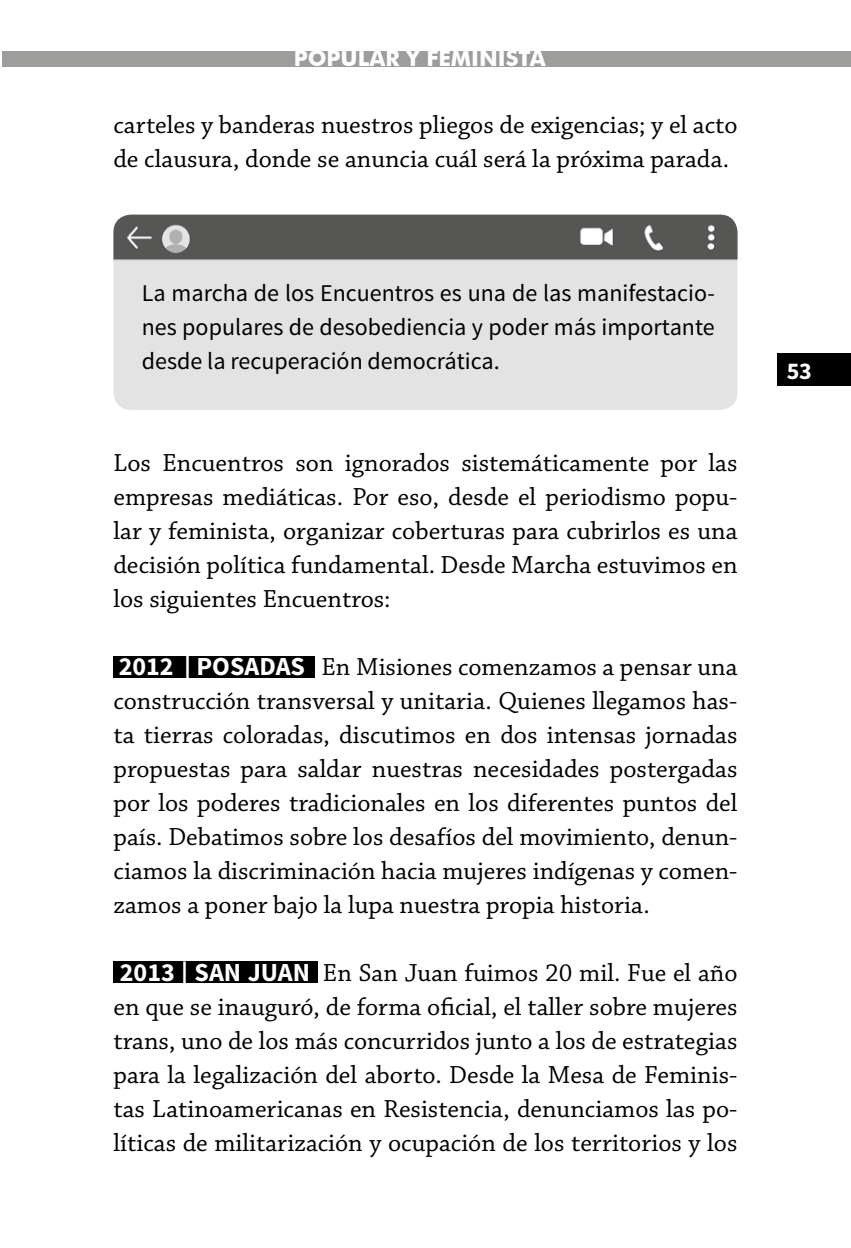
<style>
.page{position:relative;width:851px;height:1248px;background:#fff}
.page>*{position:absolute;margin:0;border:0;box-sizing:border-box;transform-origin:0 0}
.t1{font:26px/34px "Chaparral Pro";color:#000;text-align:justify}
.t2{font:24px/34px "Source Sans Pro";color:#000;text-align:justify}
.t3{font:700 24px "Source Sans Pro";color:#fff}
.t4{font:700 22px "Futura BT";color:#fff}
.s1{font-family:"Source Sans Pro";font-weight:700;color:#fff}
</style>
<div class="page">
<div style="left:2px;top:51px;width:848px;height:15px;background:#9d9d9c"></div>
<div style="left:777px;top:353px;width:73px;height:33px;background:#000"></div>
<div style="left:113px;top:961px;width:205px;height:21px;background:#000"></div>
<div style="left:113px;top:656px;width:201px;height:21px;background:#000"></div>
<div style="left:113px;top:214px;width:624px;height:196px;background:#e3e3e3;border-radius:18px"></div>
<img style="left:113px;top:214px;width:624px;height:64px">
<p class="t4" style="left:294px;top:45px;width:253px">POPULAR Y FEMINISTA</p>
<p class="t1" style="left:113px;top:108px;width:625px">carteles y banderas nuestros pliegos de exigencias; y el acto de clausura, donde se anuncia cuál será la próxima parada.</p>
<p class="t2" style="left:142px;top:276px;width:574px">La marcha de los Encuentros es una de las manifestacio&shy;nes populares de desobediencia y poder más importante desde la recuperación democrática.</p>
<p class="t1" style="left:113px;top:446px;width:625px">Los Encuentros son ignorados sistemáticamente por las empresas mediáticas. Por eso, desde el periodismo popu&shy;lar y feminista, organizar coberturas para cubrirlos es una decisión política fundamental. Desde Marcha estuvimos en los siguientes Encuentros:</p>
<p class="t1" style="left:113px;top:650px;width:625px"><span class="s1">2012 | POSADAS</span> En Misiones comenzamos a pensar una construcción transversal y unitaria. Quienes llegamos has&shy;ta tierras coloradas, discutimos en dos intensas jornadas propuestas para saldar nuestras necesidades postergadas por los poderes tradicionales en los diferentes puntos del país. Debatimos sobre los desafíos del movimiento, denun&shy;ciamos la discriminación hacia mujeres indígenas y comen&shy;zamos a poner bajo la lupa nuestra propia historia.</p>
<p class="t1" style="left:113px;top:957px;width:625px"><span class="s1">2013 | SAN JUAN</span> En San Juan fuimos 20 mil. Fue el año en que se inauguró, de forma oficial, el taller sobre mujeres trans, uno de los más concurridos junto a los de estrategias para la legalización del aborto. Desde la Mesa de Feminis&shy;tas Latinoamericanas en Resistencia, denunciamos las po&shy;líticas de militarización y ocupación de los territorios y los</p>
<p class="t3" style="left:786px;top:355px;width:27px">53</p>
</div>
